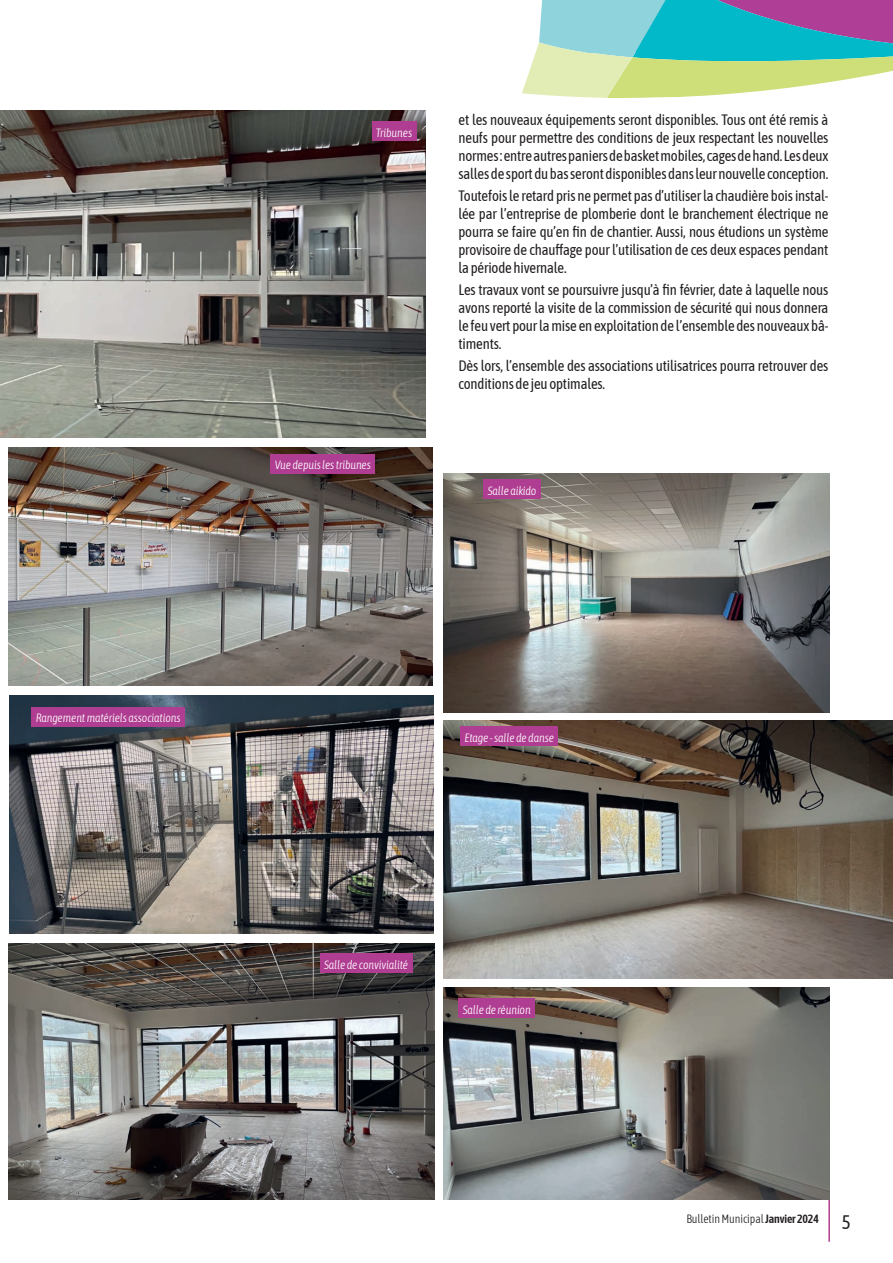
<style>
.page{position:relative;width:893px;height:1263px;background:#fff}
.page>*{position:absolute;margin:0;border:0;box-sizing:border-box;transform-origin:0 0}
.t1{font:19.5px "Asap Condensed";color:#231f20}
.t2{font:15px/18px "Asap Condensed";letter-spacing:-.01em;color:#231f20;text-align:justify}
.t3{font:italic 300 12px "Asap Condensed";letter-spacing:-.01em;color:#fff}
.t4{font:300 12px "Asap Condensed";letter-spacing:-.01em;color:#231f20}
.s1{font-weight:600}
</style>
<div class="page">
<hr style="left:828px;top:1199px;width:2px;height:43px;background:#af3d91">
<svg style="left:522px;top:0;width:371px;height:98px;background:#8fc3b7"></svg>
<img style="left:444px;top:721px;width:449px;height:257px">
<img style="left:444px;top:474px;width:385px;height:238px">
<img style="left:8px;top:943px;width:426px;height:256px">
<img style="left:444px;top:987px;width:385px;height:212px">
<img style="left:8px;top:447px;width:425px;height:238px">
<img style="left:9px;top:695px;width:425px;height:238px">
<img style="left:0;top:111px;width:425px;height:327px">
<div style="left:372px;top:122px;width:44px;height:19px;background:#af3d91"></div>
<div style="left:483px;top:479px;width:58px;height:20px;background:#af3d91"></div>
<div style="left:460px;top:726px;width:98px;height:20px;background:#af3d91"></div>
<div style="left:320px;top:953px;width:92px;height:20px;background:#af3d91"></div>
<div style="left:458px;top:998px;width:77px;height:20px;background:#af3d91"></div>
<div style="left:31px;top:707px;width:154px;height:19px;background:#af3d91"></div>
<div style="left:270px;top:454px;width:105px;height:20px;background:#af3d91"></div>
<p class="t3" style="left:36px;top:710px;width:146px">Rangement matériels associations</p>
<p class="t3" style="left:376px;top:124px;width:38px">Tribunes</p>
<p class="t3" style="left:275px;top:457px;width:98px">Vue depuis les tribunes</p>
<p class="t2" style="left:458px;top:109px;width:371px">et les nouveaux équipements seront disponibles. Tous ont été remis à neufs pour permettre des conditions de jeux respectant les nouvelles normes : entre autres paniers de basket mobiles, cages de hand. Les deux salles de sport du bas seront disponibles dans leur nouvelle conception.</p>
<p class="t2" style="left:458px;top:186px;width:371px">Toutefois le retard pris ne permet pas d’utiliser la chaudière bois instal&shy;lée par l’entreprise de plomberie dont le branchement électrique ne pourra se faire qu’en fin de chantier. Aussi, nous étudions un système provisoire de chauffage pour l’utilisation de ces deux espaces pendant la période hivernale.</p>
<p class="t2" style="left:458px;top:280px;width:371px">Les travaux vont se poursuivre jusqu’à fin février, date à laquelle nous avons reporté la visite de la commission de sécurité qui nous donnera le feu vert pour la mise en exploitation de l’ensemble des nouveaux bâ&shy;timents.</p>
<p class="t2" style="left:458px;top:356px;width:371px">Dès lors, l’ensemble des associations utilisatrices pourra retrouver des conditions de jeu optimales.</p>
<p class="t3" style="left:488px;top:482px;width:50px">Salle aikido</p>
<p class="t3" style="left:465px;top:729px;width:91px">Etage - salle de danse</p>
<p class="t3" style="left:324px;top:956px;width:86px">Salle de convivialité</p>
<p class="t3" style="left:463px;top:1001px;width:69px">Salle de réunion</p>
<p class="t4" style="left:686px;top:1211px;width:134px">Bulletin Municipal<span class="s1">Janvier 2024</span></p>
<h1 class="t1" style="left:842px;top:1209px;width:10px">5</h1>
</div>
